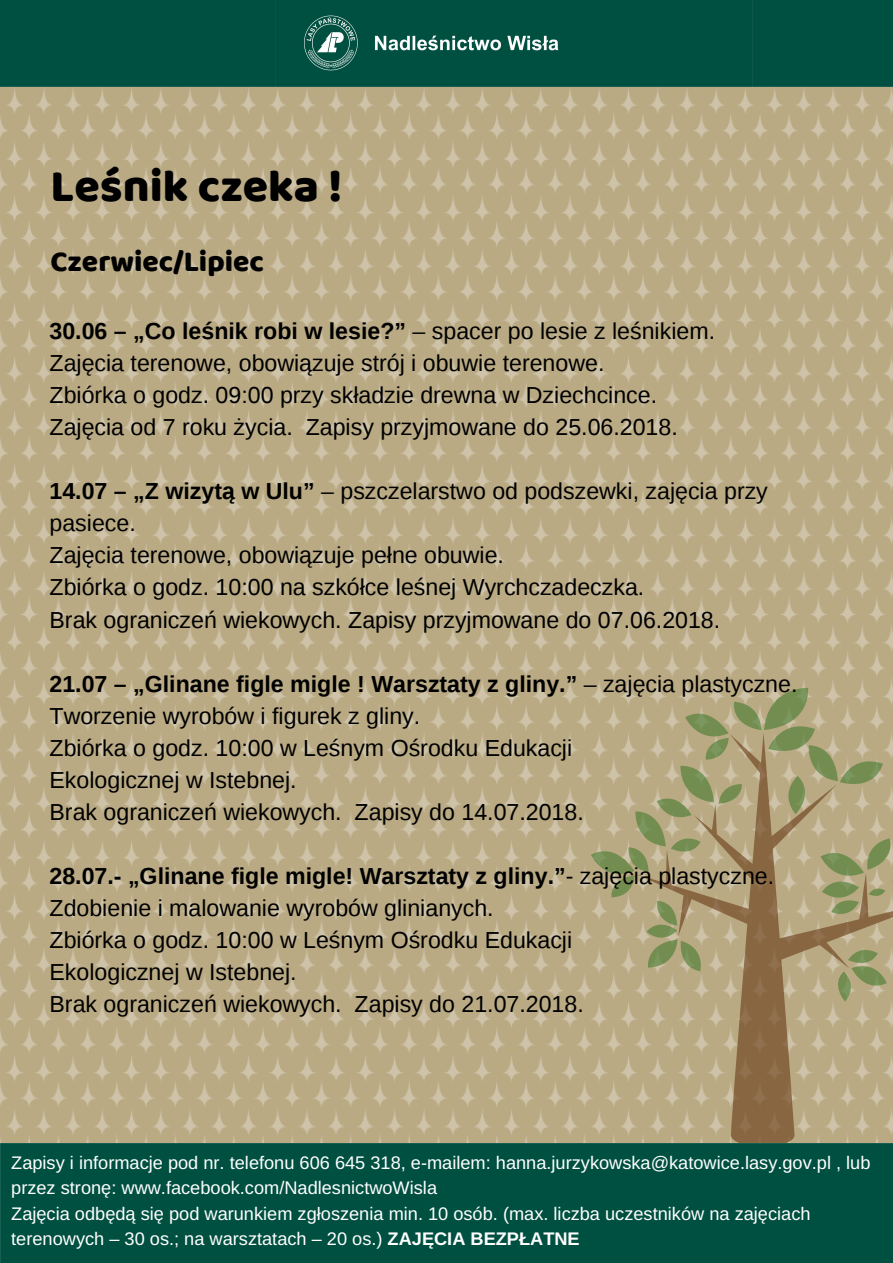
<style>
.page{position:relative;width:893px;height:1263px;background:#fff}
.page>*{position:absolute;margin:0;border:0;box-sizing:border-box;transform-origin:0 0}
.t1{font:46.35px "Baloo Chettan";color:#000}
.t2{font:29.78px "Baloo Chettan";color:#000}
.t3{font:23.17px/32.1px "Liberation Sans";color:#000}
.t4{font:18.23px/25.3px "Arimo";color:#fff}
.s1{font-weight:700}
.s2{font-family:"Liberation Sans"}
.s3{font-family:"Liberation Sans";font-weight:700}
</style>
<div class="page">
<img style="left:0;top:87px;width:893px;height:1056px">
<svg style="left:635px;top:1002px;width:258px;height:141px;background:#b19e79"></svg>
<svg style="left:591px;top:688px;width:302px;height:314px;background:#ada17a"></svg>
<div style="left:0;top:1143px;width:893px;height:120px;background:#005041"></div>
<div style="left:0;top:0;width:893px;height:87px;background:#005041"></div>
<img style="left:276px;top:0;width:476px;height:87px">
<h1 class="t1" style="left:51px;top:153px;width:293px">Leśnik czeka !</h1>
<p class="t2" style="left:51px;top:239px;width:215px">Czerwiec/Lipiec</p>
<p class="t3" style="left:50px;top:315px;width:667px"><span class="s1">30.06 – „Co leśnik robi w lesie?”</span> – spacer po lesie z leśnikiem.<br>Zajęcia terenowe, obowiązuje strój i obuwie terenowe.<br>Zbiórka o godz. 09:00 przy składzie drewna w Dziechcince.<br>Zajęcia od 7 roku życia. Zapisy przyjmowane do 25.06.2018.</p>
<p class="t3" style="left:50px;top:475px;width:720px"><span class="s1">14.07 – „Z wizytą w Ulu”</span> – pszczelarstwo od podszewki, zajęcia przy pasiece.<br>Zajęcia terenowe, obowiązuje pełne obuwie.<br>Zbiórka o godz. 10:00 na szkółce leśnej Wyrchczadeczka.<br>Brak ograniczeń wiekowych. Zapisy przyjmowane do 07.06.2018.</p>
<p class="t3" style="left:50px;top:668px;width:749px"><span class="s1">21.07 – „Glinane figle migle ! Warsztaty z gliny.”</span> – zajęcia plastyczne.<br>Tworzenie wyrobów i figurek z gliny.<br>Zbiórka o godz. 10:00 w Leśnym Ośrodku Edukacji<br>Ekologicznej w Istebnej.<br>Brak ograniczeń wiekowych. Zapisy do 14.07.2018.</p>
<p class="t3" style="left:50px;top:860px;width:726px"><span class="s1">28.07.- „Glinane figle migle! Warsztaty z gliny.”</span>- zajęcia plastyczne.<br>Zdobienie i malowanie wyrobów glinianych.<br>Zbiórka o godz. 10:00 w Leśnym Ośrodku Edukacji<br>Ekologicznej w Istebnej.<br>Brak ograniczeń wiekowych. Zapisy do 21.07.2018.</p>
<p class="t4" style="left:11px;top:1150px;width:861px">Zapisy i informacje pod nr. telefonu 606 645 318, e-mailem: hanna.jurzykowska@katowice.lasy.gov.pl , lub przez stron<span class="s2">ę</span>: www.facebook.com/NadlesnictwoWisla<br>Zaj<span class="s2">ę</span>cia odb<span class="s2">ę</span>d<span class="s2">ą</span> si<span class="s2">ę</span> pod warunkiem zg<span class="s2">ł</span>oszenia min. 10 osób. (max. liczba uczestników na zaj<span class="s2">ę</span>ciach terenowych – 30 os.; na warsztatach – 20 os.) <span class="s1">ZAJ</span><span class="s3">Ę</span><span class="s1">CIA BEZP</span><span class="s3">Ł</span><span class="s1">ATNE</span></p>
</div>
